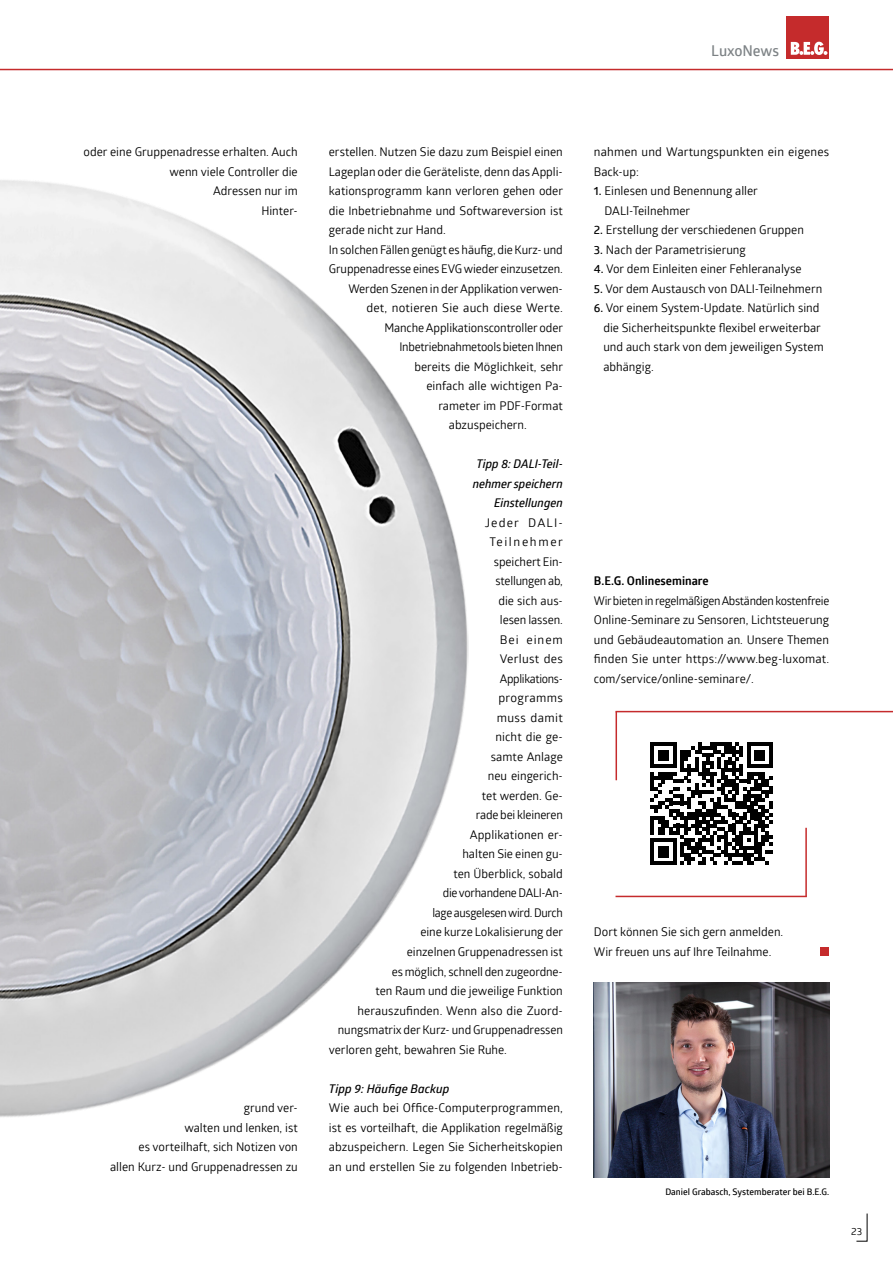
<style>
.page{position:relative;width:893px;height:1263px;background:#fff}
.page>*{position:absolute;margin:0;border:0;box-sizing:border-box;transform-origin:0 0}
.t1{font:600 15px "Glober";letter-spacing:-.005em;color:#7d8285}
.t2{font:12px/19.5px "Glober";color:#000}
.t3{font:italic 600 12px/19.5px "Glober";color:#000;text-align:right}
.t4{font:12px "Glober";letter-spacing:-.02em;color:#000}
.t5{font:12px "Glober";letter-spacing:.02em;color:#000}
.t6{font:12px "Glober";letter-spacing:-.025em;color:#000}
.t7{font:700 12px "Glober";color:#000}
.t8{font:12px "Glober";letter-spacing:.025em;color:#000}
.t9{font:12px "Glober";letter-spacing:.095em;color:#000}
.t10{font:12px "Glober";letter-spacing:.13em;color:#000}
.t11{font:12px "Glober";letter-spacing:.075em;color:#000}
.t12{font:10.35px "Glober";color:#000}
.t13{font:600 9px "Glober";color:#000}
.s1{font-weight:600}
</style>
<div class="page">
<hr style="left:0;top:69px;width:893px;height:1px;background:#c52b2c">
<svg style="left:856px;top:1213px;width:12px;height:29px"></svg>
<div style="left:787px;top:16px;width:42px;height:43px;background:#c52b2c"></div>
<svg style="left:791px;top:42px;width:36px;height:13px"></svg>
<img style="left:0;top:180px;width:469px;height:937px">
<img style="left:594px;top:983px;width:235px;height:195px">
<hr style="left:805px;top:828px;width:2px;height:68px;background:#c52b2c">
<hr style="left:615px;top:896px;width:192px;height:1px;background:#c52b2c">
<hr style="left:615px;top:712px;width:2px;height:68px;background:#c52b2c">
<hr style="left:615px;top:711px;width:278px;height:1px;background:#c52b2c">
<svg style="left:650px;top:742px;width:123px;height:122px"></svg>
<div style="left:820px;top:947px;width:9px;height:9px;background:#c52b2c"></div>
<p class="t1" style="left:711px;top:40px;width:69px">LuxoNews</p>
<p class="t2" style="left:84px;top:142px;width:216px;text-align:right">oder eine Gruppenadresse erhalten. Auch wenn viele Controller die<br>Adressen nur im<br>Hinter-</p>
<p class="t2" style="left:110px;top:1097px;width:189px;text-align:right">grund ver-<br>walten und lenken, ist<br>es vorteilhaft, sich Notizen von<br>allen Kurz- und Gruppenadressen zu</p>
<p class="t2" style="left:329px;top:142px;width:236px">erstellen. Nutzen Sie dazu zum Beispiel einen</p>
<p class="t2" style="left:329px;top:161px;width:236px">Lageplan oder die Geräteliste, denn das Appli-</p>
<p class="t2" style="left:329px;top:181px;width:236px">kationsprogramm kann verloren gehen oder</p>
<p class="t2" style="left:329px;top:200px;width:235px">die Inbetriebnahme und Softwareversion ist</p>
<p class="t2" style="left:329px;top:220px;width:119px">gerade nicht zur Hand.</p>
<p class="t2" style="left:329px;top:239px;width:236px">In solchen Fällen genügt es häufig, die Kurz- und</p>
<p class="t2" style="left:329px;top:259px;width:236px">Gruppenadresse eines EVG wieder einzusetzen.</p>
<p class="t2" style="left:348px;top:278px;width:216px">Werden Szenen in der Applikation verwen-</p>
<p class="t5" style="left:366px;top:300px;width:198px">det, notieren Sie auch diese Werte.</p>
<p class="t2" style="left:384px;top:317px;width:180px">Manche Applikationscontroller oder</p>
<p class="t4" style="left:399px;top:339px;width:165px">Inbetriebnahmetools bieten Ihnen</p>
<p class="t2" style="left:414px;top:356px;width:150px">bereits die Möglichkeit, sehr</p>
<p class="t2" style="left:426px;top:376px;width:138px">einfach alle wichtigen Pa-</p>
<p class="t2" style="left:438px;top:395px;width:126px">rameter im PDF-Format</p>
<p class="t2" style="left:449px;top:415px;width:79px">abzuspeichern.</p>
<p class="t3" style="left:473px;top:454px;width:92px">Tipp 8: DALI-Teil&shy;nehmer speichern<br>Einstellungen</p>
<p class="t9" style="left:485px;top:514px;width:80px">Jeder DALI-</p>
<p class="t10" style="left:489px;top:534px;width:75px">Teilnehmer</p>
<p class="t2" style="left:494px;top:551px;width:71px">speichert Ein-</p>
<p class="t2" style="left:495px;top:571px;width:69px">stellungen ab,</p>
<p class="t2" style="left:498px;top:590px;width:66px">die sich aus-</p>
<p class="t2" style="left:500px;top:610px;width:65px">lesen lassen.</p>
<p class="t11" style="left:500px;top:631px;width:65px">Bei einem</p>
<p class="t5" style="left:500px;top:651px;width:65px">Verlust des</p>
<p class="t6" style="left:500px;top:670px;width:65px">Applikations-</p>
<p class="t8" style="left:498px;top:690px;width:66px">programms</p>
<p class="t8" style="left:497px;top:709px;width:68px">muss damit</p>
<p class="t2" style="left:495px;top:727px;width:69px">nicht die ge-</p>
<p class="t2" style="left:491px;top:746px;width:74px">samte Anlage</p>
<p class="t2" style="left:488px;top:766px;width:77px">neu eingerich-</p>
<p class="t2" style="left:482px;top:785px;width:82px">tet werden. Ge-</p>
<p class="t2" style="left:476px;top:805px;width:88px">rade bei kleineren</p>
<p class="t2" style="left:470px;top:824px;width:95px">Applikationen er-</p>
<p class="t2" style="left:462px;top:844px;width:102px">halten Sie einen gu-</p>
<p class="t2" style="left:453px;top:863px;width:111px">ten Überblick, sobald</p>
<p class="t4" style="left:443px;top:885px;width:122px">die vorhandene DALI-An-</p>
<p class="t6" style="left:432px;top:904px;width:132px">lage ausgelesen wird. Durch</p>
<p class="t2" style="left:420px;top:922px;width:144px">eine kurze Lokalisierung der</p>
<p class="t2" style="left:407px;top:941px;width:157px">einzelnen Gruppenadressen ist</p>
<p class="t2" style="left:392px;top:961px;width:173px">es möglich, schnell den zugeordne-</p>
<p class="t2" style="left:375px;top:980px;width:189px">ten Raum und die jeweilige Funktion</p>
<p class="t2" style="left:357px;top:1000px;width:207px">herauszufinden. Wenn also die Zuord-</p>
<p class="t2" style="left:338px;top:1019px;width:227px">nungsmatrix der Kurz- und Gruppenadressen</p>
<p class="t2" style="left:329px;top:1039px;width:180px">verloren geht, bewahren Sie Ruhe.</p>
<p class="t3" style="left:329px;top:1078px;width:122px">Tipp 9: Häufige Backup</p>
<p class="t2" style="left:329px;top:1097px;width:236px;text-align:justify">Wie auch bei Office-Computerprogrammen, ist es vorteilhaft, die Applikation regelmäßig abzuspeichern. Legen Sie Sicherheitskopien an und erstellen Sie zu folgenden Inbetrieb-</p>
<p class="t2" style="left:594px;top:142px;width:237px">nahmen und Wartungspunkten ein eigenes<br>Back-up:</p>
<p class="t2" style="left:604px;top:181px;width:155px;text-indent:-11px"><span class="s1">1.</span> Einlesen und Benennung aller<br>DALI-Teilnehmer</p>
<p class="t2" style="left:594px;top:220px;width:212px"><span class="s1">2.</span> Erstellung der verschiedenen Gruppen</p>
<p class="t2" style="left:594px;top:239px;width:153px"><span class="s1">3.</span> Nach der Parametrisierung</p>
<p class="t2" style="left:594px;top:259px;width:209px"><span class="s1">4.</span> Vor dem Einleiten einer Fehleranalyse</p>
<p class="t2" style="left:594px;top:278px;width:230px"><span class="s1">5.</span> Vor dem Austausch von DALI-Teilnehmern</p>
<p class="t2" style="left:603px;top:298px;width:222px;text-indent:-9px"><span class="s1">6.</span> Vor einem System-Update. Natürlich sind die Sicherheitspunkte flexibel erweiterbar und auch stark von dem jeweiligen System abhängig.</p>
<p class="t7" style="left:594px;top:573px;width:116px">B.E.G. Onlineseminare</p>
<p class="t2" style="left:594px;top:590px;width:237px;text-align:justify">Wir bieten in regelmäßigen Abständen kostenfreie Online-Seminare zu Sensoren, Lichtsteuerung und Gebäudeautomation an. Unsere Themen finden Sie unter https://www.beg-luxomat. com/service/online-seminare/.</p>
<p class="t2" style="left:594px;top:922px;width:191px">Dort können Sie sich gern anmelden.<br>Wir freuen uns auf Ihre Teilnahme.</p>
<p class="t13" style="left:665px;top:1185px;width:165px">Daniel Grabasch, Systemberater bei B.E.G.</p>
<p class="t12" style="left:851px;top:1224px;width:13px">23</p>
</div>
